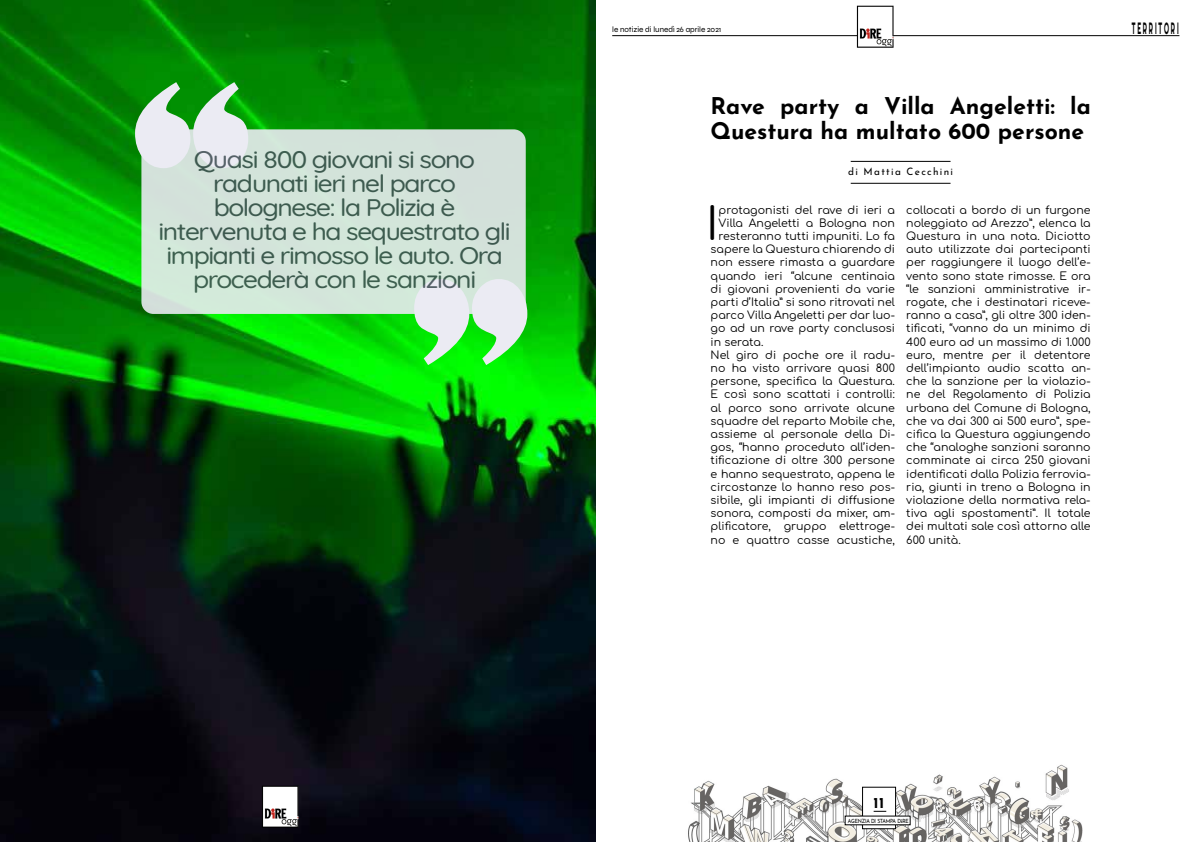
<style>
.page{position:relative;width:1191px;height:842px;background:#fff}
.page>*{position:absolute;margin:0;border:0;box-sizing:border-box;transform-origin:0 0}
.t1{font:44.8px "Comfortaa";color:#000}
.t2{font:300 24px/24px "Quicksand";letter-spacing:-.05em;color:#445258;text-align:center;scale:1.1 1}
.t3{font:700 23px/25px "Josefin Sans";color:#000}
.t4{font:16.4px "Righteous";letter-spacing:.29em;color:#000;scale:.39 1}
.t5{font:700 15px "Josefin Sans";color:#000}
.t6{font:11px/13.2px "Comfortaa";color:#000;text-align:justify}
.t7{font:10.2px "Josefin Sans";letter-spacing:.13em;color:#000}
.t8{font:8px "Syne";color:#000}
.t9{font:5.7px "Josefin Sans";letter-spacing:-.04em;color:#000;scale:.88 1}
.s1{font-weight:700}
</style>
<div class="page">
<img style="left:688px;top:764px;width:395px;height:78px">
<hr style="left:850px;top:183px;width:100px;height:1px;background:#000">
<hr style="left:850px;top:161px;width:100px;height:1px;background:#000">
<img style="left:0;top:0;width:595px;height:842px">
<svg style="left:135px;top:82px;width:113px;height:86px"></svg>
<svg style="left:414px;top:279px;width:113px;height:86px"></svg>
<svg style="left:141px;top:129px;width:385px;height:185px;fill:#d3e4da"></svg>
<hr style="left:612px;top:35px;width:567px;height:1px;background:#000">
<div style="left:862px;top:787px;width:34px;height:42px;background:#fff;border:1px solid #000"></div>
<svg style="left:873px;top:811px;width:13px;height:1px"></svg>
<div style="left:845px;top:816px;width:65px;height:9px;background:#fff"></div>
<img style="left:842px;top:5px;width:74px;height:42px">
<img style="left:247px;top:784px;width:73px;height:43px">
<h2 class="t2" style="left:158px;top:145px;width:322px">Quasi 800 giovani si sono radunati ieri nel parco bolognese: la Polizia è intervenuta e ha sequestrato gli impianti e rimosso le auto. Ora procederà con le sanzioni</h2>
<p class="t8" style="left:612px;top:24px;width:111px">le notizie di lunedì 26 aprile 2021</p>
<h3 class="t3" style="left:710px;top:91px;width:382px">Rave party a Villa Angeletti: la<br>Questura ha multato 600 persone</h3>
<p class="t7" style="left:848px;top:164px;width:106px">di Mattia Cecchini</p>
<h1 class="t1" style="left:706px;top:183px;width:14px">I</h1>
<p class="t6" style="left:718px;top:202px;width:178px">protagonisti del rave di ieri a</p>
<p class="t6" style="left:718px;top:215px;width:178px">Villa Angeletti a Bologna non</p>
<p class="t6" style="left:718px;top:228px;width:178px">resteranno tutti impuniti. Lo fa</p>
<p class="t6" style="left:710px;top:241px;width:186px">sapere la Questura chiarendo di</p>
<p class="t6" style="left:710px;top:254px;width:186px">non essere rimasta a guardare</p>
<p class="t6" style="left:710px;top:268px;width:186px">quando ieri “alcune centinaia</p>
<p class="t6" style="left:710px;top:281px;width:186px">di giovani provenienti da varie</p>
<p class="t6" style="left:710px;top:294px;width:186px">parti d’Italia” si sono ritrovati nel</p>
<p class="t6" style="left:710px;top:307px;width:186px">parco Villa Angeletti per dar luo-</p>
<p class="t6" style="left:710px;top:320px;width:186px">go ad un rave party conclusosi</p>
<p class="t6" style="left:710px;top:334px;width:54px">in serata.</p>
<p class="t6" style="left:710px;top:347px;width:186px">Nel giro di poche ore il radu-</p>
<p class="t6" style="left:710px;top:360px;width:186px">no ha visto arrivare quasi 800</p>
<p class="t6" style="left:710px;top:373px;width:186px">persone, specifica la Questura.</p>
<p class="t6" style="left:710px;top:386px;width:186px">E così sono scattati i controlli:</p>
<p class="t6" style="left:710px;top:400px;width:186px">al parco sono arrivate alcune</p>
<p class="t6" style="left:710px;top:413px;width:186px">squadre del reparto Mobile che,</p>
<p class="t6" style="left:710px;top:426px;width:186px">assieme al personale della Di-</p>
<p class="t6" style="left:710px;top:439px;width:186px">gos, “hanno proceduto all’iden-</p>
<p class="t6" style="left:710px;top:452px;width:186px">tificazione di oltre 300 persone</p>
<p class="t6" style="left:710px;top:466px;width:186px">e hanno sequestrato, appena le</p>
<p class="t6" style="left:710px;top:479px;width:186px">circostanze lo hanno reso pos-</p>
<p class="t6" style="left:710px;top:492px;width:186px">sibile, gli impianti di diffusione</p>
<p class="t6" style="left:710px;top:505px;width:186px">sonora, composti da mixer, am-</p>
<p class="t6" style="left:710px;top:518px;width:186px">plificatore, gruppo elettroge-</p>
<p class="t6" style="left:710px;top:532px;width:186px">no e quattro casse acustiche,</p>
<p class="t6" style="left:906px;top:202px;width:186px">collocati a bordo di un furgone noleggiato ad Arezzo”, elenca la Questura in una nota. Diciotto auto utilizzate dai partecipanti per raggiungere il luogo dell’e&shy;vento sono state rimosse. E ora “le sanzioni amministrative ir&shy;rogate, che i destinatari riceve&shy;ranno a casa”, gli oltre 300 iden&shy;tificati, “vanno da un minimo di 400 euro ad un massimo di 1.000 euro, mentre per il detentore dell’impianto audio scatta an&shy;che la sanzione per la violazio&shy;ne del Regolamento di Polizia urbana del Comune di Bologna, che va dai 300 ai 500 euro”, spe&shy;cifica la Questura aggiungendo che “analoghe sanzioni saranno comminate ai circa 250 giovani identificati dalla Polizia ferrovia&shy;ria, giunti in treno a Bologna in violazione della normativa rela&shy;tiva agli spostamenti”. Il totale dei multati sale così attorno alle 600 unità.</p>
<h3 class="t4" style="left:1131px;top:17px;width:122px">TERRITORI</h3>
<h3 class="t5" style="left:873px;top:792px;width:12px">11</h3>
<p class="t9" style="left:848px;top:816px;width:71px">AGENZIA DI STAMPA D<span class="s1">i</span>RE</p>
</div>
